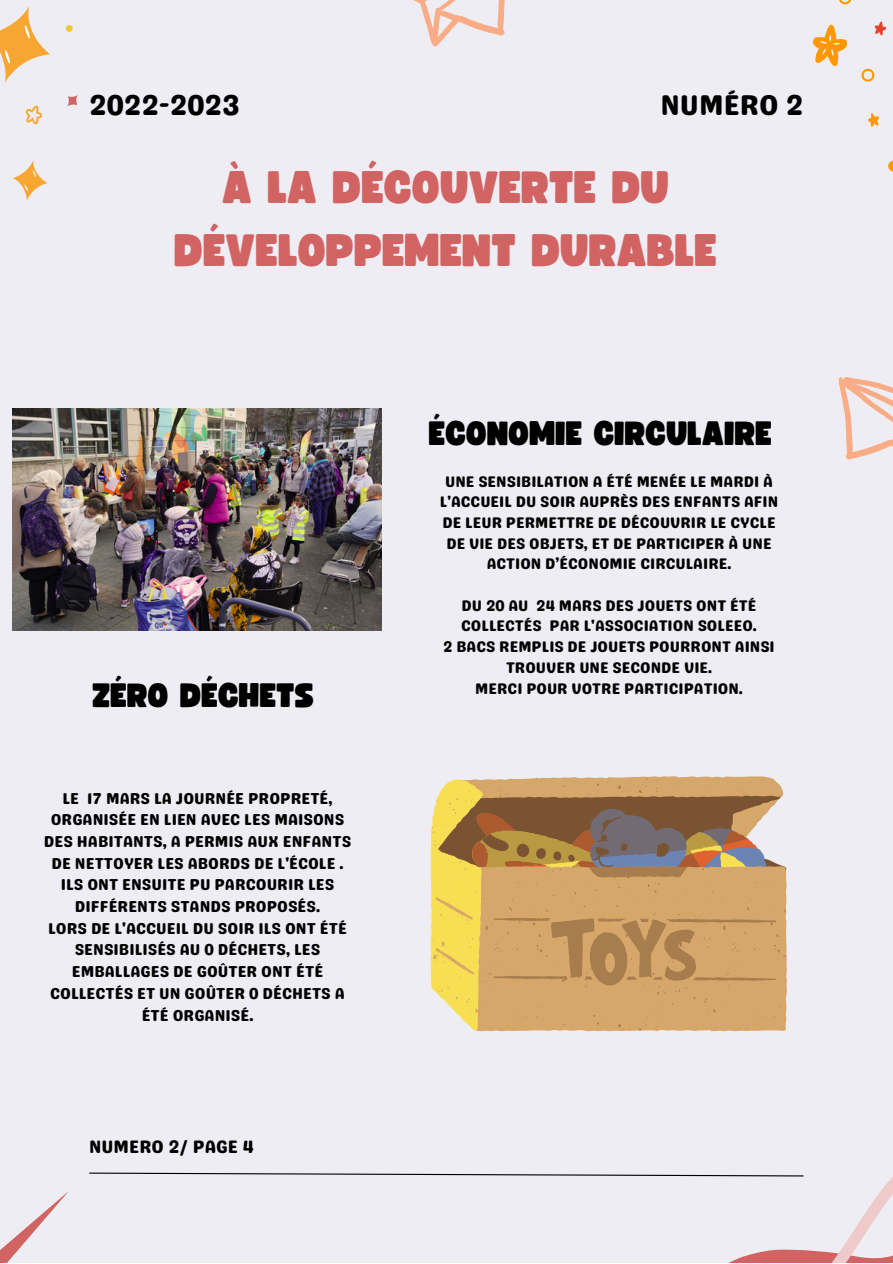
<style>
.page{position:relative;width:893px;height:1264px;background:#fff}
.page>*{position:absolute;margin:0;border:0;box-sizing:border-box;transform-origin:0 0}
.t1{font:45px/63px "Funtastic";color:#d16363;text-align:center}
.t2{font:33.3px "Funtastic";color:#000}
.t3{font:28.5px "Genty Sans";color:#000}
.t4{font:18px "Genty Sans";color:#000}
.t5{font:15.75px/21.8px "Genty Sans";color:#000;text-align:center}
.t6{font:15.3px/20.7px "Genty Sans";color:#000;text-align:center}
</style>
<div class="page">
<div style="left:0;top:0;width:892px;height:1262px;background:#eeedf3"></div>
<svg style="left:0;top:7px;width:78px;height:194px"></svg>
<svg style="left:813px;top:0;width:79px;height:172px"></svg>
<svg style="left:413px;top:0;width:92px;height:47px"></svg>
<svg style="left:838px;top:377px;width:54px;height:83px"></svg>
<img style="left:13px;top:408px;width:369px;height:223px">
<svg style="left:0;top:1172px;width:892px;height:90px"></svg>
<svg style="left:430px;top:776px;width:356px;height:254px;background:#c59e64"></svg>
<h3 class="t3" style="left:89px;top:87px;width:152px">2022-2023</h3>
<h3 class="t3" style="left:660px;top:87px;width:144px">NUMÉRO 2</h3>
<h1 class="t1" style="left:175px;top:158px;width:544px">À LA DÉCOUVERTE DU<br>DÉVELOPPEMENT DURABLE</h1>
<h2 class="t2" style="left:93px;top:680px;width:223px">ZÉRO DÉCHETS</h2>
<p class="t5" style="left:44px;top:787px;width:309px">LE 17 MARS LA JOURNÉE PROPRETÉ,<br>ORGANISÉE EN LIEN AVEC LES MAISONS<br>DES HABITANTS, A PERMIS AUX ENFANTS<br>DE NETTOYER LES ABORDS DE L'ÉCOLE .<br>ILS ONT ENSUITE PU PARCOURIR LES<br>DIFFÉRENTS STANDS PROPOSÉS.<br>LORS DE L'ACCUEIL DU SOIR ILS ONT ÉTÉ<br>SENSIBILISÉS AU 0 DÉCHETS, LES<br>EMBALLAGES DE GOÛTER ONT ÉTÉ<br>COLLECTÉS ET UN GOÛTER 0 DÉCHETS A<br>ÉTÉ ORGANISÉ.</p>
<p class="t4" style="left:89px;top:1135px;width:166px">NUMERO 2/ PAGE 4</p>
<h2 class="t2" style="left:429px;top:418px;width:345px">ÉCONOMIE CIRCULAIRE</h2>
<p class="t6" style="left:440px;top:471px;width:340px">UNE SENSIBILATION A ÉTÉ MENÉE LE MARDI À L'ACCUEIL DU SOIR AUPRÈS DES ENFANTS AFIN DE LEUR PERMETTRE DE DÉCOUVRIR LE CYCLE DE VIE DES OBJETS, ET DE PARTICIPER À UNE ACTION D’ÉCONOMIE CIRCULAIRE.</p>
<p class="t6" style="left:443px;top:595px;width:333px">DU 20 AU 24 MARS DES JOUETS ONT ÉTÉ COLLECTÉS PAR L'ASSOCIATION SOLEEO.<br>2 BACS REMPLIS DE JOUETS POURRONT AINSI TROUVER UNE SECONDE VIE.<br>MERCI POUR VOTRE PARTICIPATION.</p>
</div>
